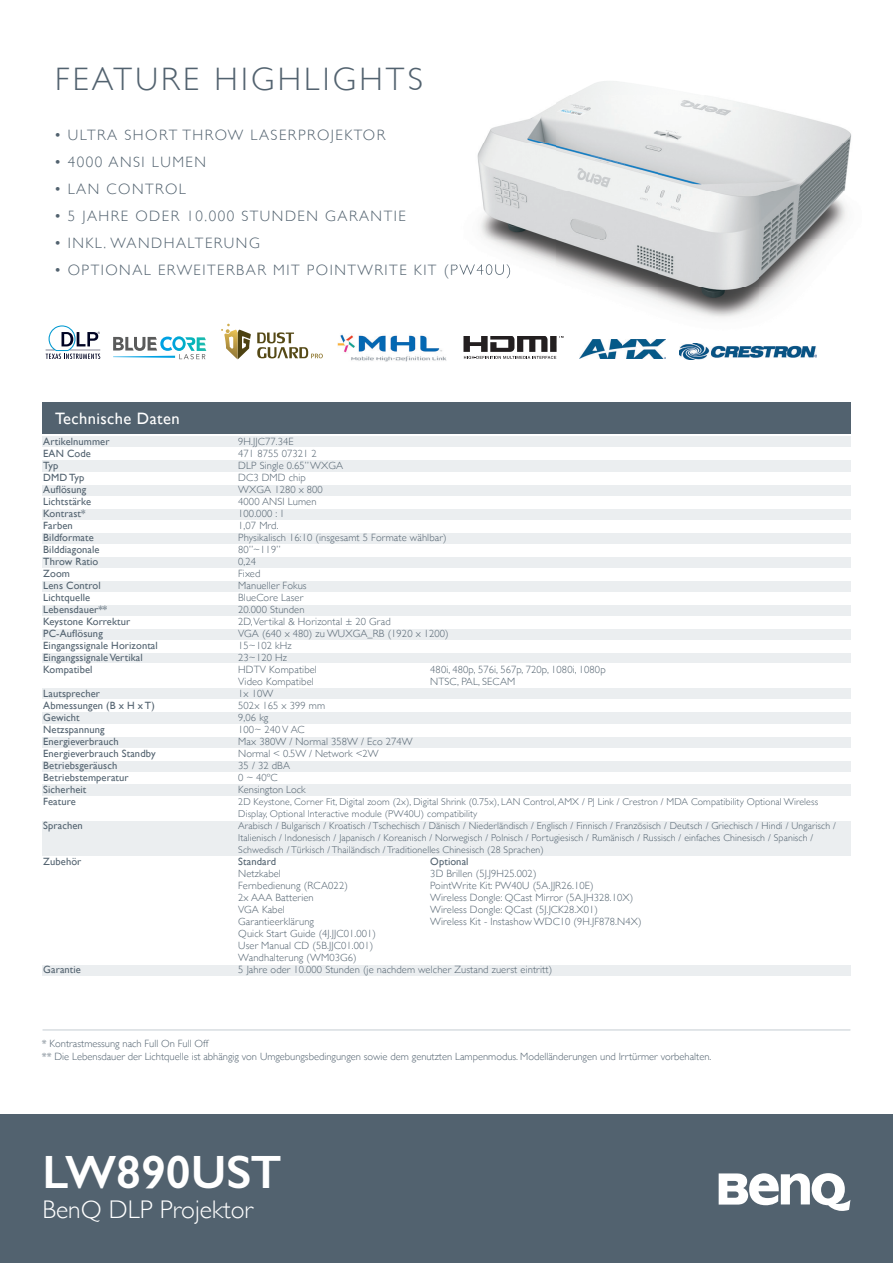
<style>
.page{position:relative;width:893px;height:1263px;background:#fff}
.page>*{position:absolute;margin:0;border:0;box-sizing:border-box;transform-origin:0 0}
.t1{font:600 46.95px "Gill Sans";color:#fff}
.t2{font:300 32.4px "Gill Sans";letter-spacing:.1em;color:#52626f}
.t3{font:300 25.5px "Gill Sans";color:#fff}
.t4{font:16.5px "Gill Sans";letter-spacing:.025em;color:#fff}
.t5{font:300 15px "Gill Sans";letter-spacing:.1em;color:#52626f}
.t6{font:300 10.5px/12px "Gill Sans";letter-spacing:.01em;color:#52626f}
.t7{font:10.5px "Gill Sans";letter-spacing:.01em;color:#52626f}
.t8{font:300 9.9px/12px "Gill Sans";letter-spacing:.01em;color:#52626f}
.s1{font-weight:400}
</style>
<div class="page">
<div style="left:0;top:1115px;width:893px;height:148px;background:#52626f"></div>
<svg style="left:719px;top:1173px;width:131px;height:38px"></svg>
<img style="left:679px;top:344px;width:137px;height:15px">
<img style="left:579px;top:339px;width:86px;height:20px">
<svg style="left:113px;top:336px;width:93px;height:23px"></svg>
<svg style="left:46px;top:325px;width:54px;height:34px"></svg>
<svg style="left:257px;top:332px;width:66px;height:26px"></svg>
<svg style="left:221px;top:324px;width:30px;height:35px"></svg>
<img style="left:337px;top:334px;width:110px;height:28px">
<svg style="left:463px;top:336px;width:100px;height:23px"></svg>
<div style="left:43px;top:402px;width:808px;height:31px;background:#52626f"></div>
<div style="left:43px;top:436px;width:808px;height:540px;background:#ebeef0"></div>
<div style="left:43px;top:472px;width:817px;height:13px;background:#fff"></div>
<div style="left:43px;top:447px;width:817px;height:12px;background:#fff"></div>
<div style="left:43px;top:544px;width:817px;height:13px;background:#fff"></div>
<div style="left:43px;top:616px;width:817px;height:13px;background:#fff"></div>
<div style="left:43px;top:520px;width:817px;height:13px;background:#fff"></div>
<div style="left:43px;top:592px;width:817px;height:13px;background:#fff"></div>
<div style="left:43px;top:664px;width:817px;height:24px;background:#fff"></div>
<div style="left:43px;top:496px;width:817px;height:13px;background:#fff"></div>
<div style="left:43px;top:568px;width:817px;height:13px;background:#fff"></div>
<div style="left:43px;top:640px;width:817px;height:13px;background:#fff"></div>
<hr style="left:43px;top:1029px;width:807px;height:1px;background:#c4ccd2">
<div style="left:41px;top:699px;width:817px;height:13px;background:#fff"></div>
<div style="left:41px;top:796px;width:817px;height:24px;background:#fff"></div>
<div style="left:41px;top:772px;width:817px;height:12px;background:#fff"></div>
<div style="left:41px;top:748px;width:817px;height:12px;background:#fff"></div>
<div style="left:41px;top:856px;width:817px;height:108px;background:#fff"></div>
<div style="left:41px;top:724px;width:817px;height:12px;background:#fff"></div>
<img style="left:477px;top:81px;width:375px;height:237px">
<img style="left:456px;top:264px;width:54px;height:14px">
<h2 class="t2" style="left:55px;top:60px;width:369px">FEATURE HIGHLIGHTS</h2>
<h3 class="t5" style="left:55px;top:126px;width:331px"><span class="s1">•</span> ULTRA SHORT THROW LASERPROJEKTOR</h3>
<h3 class="t5" style="left:55px;top:153px;width:152px"><span class="s1">•</span> 4000 ANSI LUMEN</h3>
<h3 class="t5" style="left:55px;top:180px;width:132px"><span class="s1">•</span> LAN CONTROL</h3>
<h3 class="t5" style="left:55px;top:207px;width:352px"><span class="s1">•</span> 5 JAHRE ODER 10.000 STUNDEN GARANTIE</h3>
<h3 class="t5" style="left:55px;top:234px;width:206px"><span class="s1">•</span> INKL. WANDHALTERUNG</h3>
<h3 class="t5" style="left:55px;top:261px;width:457px"><span class="s1">•</span> OPTIONAL ERWEITERBAR MIT POINTWRITE KIT (PW40U)</h3>
<h3 class="t4" style="left:55px;top:408px;width:126px">Technische Daten</h3>
<p class="t7" style="left:43px;top:436px;width:68px">Artikelnummer</p>
<p class="t6" style="left:238px;top:435px;width:57px">9H.JJC77.34E</p>
<p class="t7" style="left:43px;top:448px;width:49px">EAN Code</p>
<p class="t6" style="left:238px;top:447px;width:80px">471 8755 07321 2</p>
<p class="t7" style="left:43px;top:460px;width:17px">Typ</p>
<p class="t6" style="left:238px;top:459px;width:106px">DLP Single 0.65” WXGA</p>
<p class="t7" style="left:43px;top:472px;width:43px">DMD Typ</p>
<p class="t6" style="left:238px;top:471px;width:69px">DC3 DMD chip</p>
<p class="t7" style="left:43px;top:484px;width:45px">Auflösung</p>
<p class="t6" style="left:238px;top:483px;width:86px">WXGA 1280 x 800</p>
<p class="t7" style="left:43px;top:496px;width:49px">Lichtstärke</p>
<p class="t6" style="left:238px;top:495px;width:80px">4000 ANSI Lumen</p>
<p class="t7" style="left:43px;top:508px;width:44px">Kontrast*</p>
<p class="t6" style="left:238px;top:507px;width:48px">100.000 : 1</p>
<p class="t7" style="left:43px;top:520px;width:31px">Farben</p>
<p class="t6" style="left:238px;top:519px;width:42px">1,07 Mrd.</p>
<p class="t7" style="left:43px;top:532px;width:52px">Bildformate</p>
<p class="t6" style="left:238px;top:531px;width:210px">Physikalisch 16:10 (insgesamt 5 Formate wählbar)</p>
<p class="t7" style="left:43px;top:544px;width:58px">Bilddiagonale</p>
<p class="t6" style="left:238px;top:543px;width:44px">80”~119”</p>
<p class="t7" style="left:43px;top:556px;width:57px">Throw Ratio</p>
<p class="t6" style="left:238px;top:555px;width:19px">0,24</p>
<p class="t7" style="left:43px;top:568px;width:28px">Zoom</p>
<p class="t6" style="left:238px;top:567px;width:24px">Fixed</p>
<p class="t7" style="left:43px;top:580px;width:59px">Lens Control</p>
<p class="t6" style="left:238px;top:579px;width:70px">Manueller Fokus</p>
<p class="t7" style="left:43px;top:592px;width:48px">Lichtquelle</p>
<p class="t6" style="left:238px;top:591px;width:66px">BlueCore Laser</p>
<p class="t7" style="left:43px;top:604px;width:66px">Lebensdauer**</p>
<p class="t6" style="left:238px;top:603px;width:68px">20.000 Stunden</p>
<p class="t7" style="left:43px;top:616px;width:89px">Keystone Korrektur</p>
<p class="t6" style="left:238px;top:615px;width:154px">2D, Vertikal &amp; Horizontal ± 20 Grad</p>
<p class="t7" style="left:43px;top:628px;width:61px">PC-Auflösung</p>
<p class="t6" style="left:238px;top:627px;width:212px">VGA (640 x 480) zu WUXGA_RB (1920 x 1200)</p>
<p class="t7" style="left:43px;top:640px;width:116px">Eingangssignale Horizontal</p>
<p class="t6" style="left:238px;top:639px;width:55px">15~102 kHz</p>
<p class="t7" style="left:43px;top:652px;width:101px">Eingangssignale Vertikal</p>
<p class="t6" style="left:238px;top:651px;width:50px">23~120 Hz</p>
<p class="t7" style="left:43px;top:664px;width:51px">Kompatibel</p>
<p class="t6" style="left:238px;top:663px;width:80px">HDTV Kompatibel</p>
<p class="t6" style="left:430px;top:663px;width:177px">480i, 480p, 576i, 567p, 720p, 1080i, 1080p</p>
<p class="t6" style="left:238px;top:675px;width:77px">Video Kompatibel</p>
<p class="t6" style="left:430px;top:675px;width:87px">NTSC, PAL, SECAM</p>
<p class="t7" style="left:43px;top:688px;width:58px">Lautsprecher</p>
<p class="t6" style="left:238px;top:687px;width:37px">1x 10W</p>
<p class="t7" style="left:43px;top:700px;width:113px">Abmessungen (B x H x T)</p>
<p class="t6" style="left:238px;top:699px;width:88px">502x 165 x 399 mm</p>
<p class="t7" style="left:43px;top:712px;width:38px">Gewicht</p>
<p class="t6" style="left:238px;top:711px;width:32px">9,06 kg</p>
<p class="t7" style="left:43px;top:724px;width:63px">Netzspannung</p>
<p class="t6" style="left:238px;top:723px;width:68px">100~ 240 V AC</p>
<p class="t7" style="left:43px;top:736px;width:77px">Energieverbrauch</p>
<p class="t6" style="left:238px;top:735px;width:176px">Max 380W / Normal 358W / Eco 274W</p>
<p class="t7" style="left:43px;top:748px;width:114px">Energieverbrauch Standby</p>
<p class="t6" style="left:238px;top:747px;width:142px">Normal &lt; 0.5W / Network &lt;2W</p>
<p class="t7" style="left:43px;top:760px;width:76px">Betriebsgeräusch</p>
<p class="t6" style="left:238px;top:759px;width:53px">35 / 32 dBA</p>
<p class="t7" style="left:43px;top:772px;width:87px">Betriebstemperatur</p>
<p class="t6" style="left:238px;top:771px;width:41px">0 ~ 40ºC</p>
<p class="t7" style="left:43px;top:784px;width:45px">Sicherheit</p>
<p class="t6" style="left:238px;top:783px;width:69px">Kensington Lock</p>
<p class="t7" style="left:43px;top:796px;width:34px">Feature</p>
<p class="t8" style="left:238px;top:796px;width:581px">2D Keystone, Corner Fit, Digital zoom (2x), Digital Shrink (0.75x), LAN Control, AMX / PJ Link / Crestron / MDA Compatibility Optional Wireless<br>Display, Optional Interactive module (PW40U) compatibility</p>
<p class="t7" style="left:43px;top:820px;width:41px">Sprachen</p>
<p class="t8" style="left:238px;top:820px;width:599px">Arabisch / Bulgarisch / Kroatisch / Tschechisch / Dänisch / Niederländisch / Englisch / Finnisch / Französisch / Deutsch / Griechisch / Hindi / Ungarisch /<br>Italienisch / Indonesisch / Japanisch / Koreanisch / Norwegisch / Polnisch / Portugiesisch / Rumänisch / Russisch / einfaches Chinesisch / Spanisch /<br>Schwedisch / Türkisch / Thailändisch / Traditionelles Chinesisch (28 Sprachen)</p>
<p class="t7" style="left:43px;top:856px;width:40px">Zubehör</p>
<p class="t7" style="left:238px;top:856px;width:39px">Standard</p>
<p class="t7" style="left:430px;top:856px;width:40px">Optional</p>
<p class="t6" style="left:238px;top:867px;width:44px">Netzkabel</p>
<p class="t6" style="left:430px;top:867px;width:108px">3D Brillen (5J.J9H25.002)</p>
<p class="t6" style="left:238px;top:879px;width:111px">Fernbedienung (RCA022)</p>
<p class="t6" style="left:430px;top:879px;width:165px">PointWrite Kit: PW40U (5A.JJR26.10E)</p>
<p class="t6" style="left:238px;top:891px;width:77px">2x AAA Batterien</p>
<p class="t6" style="left:430px;top:891px;width:204px">Wireless Dongle: QCast Mirror (5A.JH328.10X)</p>
<p class="t6" style="left:238px;top:903px;width:48px">VGA Kabel</p>
<p class="t6" style="left:430px;top:903px;width:169px">Wireless Dongle: QCast (5J.JCK28.X01)</p>
<p class="t6" style="left:238px;top:915px;width:77px">Garantieerklärung</p>
<p class="t6" style="left:430px;top:915px;width:213px">Wireless Kit - Instashow WDC10 (9H.JF878.N4X)</p>
<p class="t6" style="left:238px;top:927px;width:139px">Quick Start Guide (4J.JJC01.001)<br>User Manual CD (5B.JJC01.001)<br>Wandhalterung (WM03G6)</p>
<p class="t7" style="left:43px;top:964px;width:39px">Garantie</p>
<p class="t6" style="left:238px;top:963px;width:316px">5 Jahre oder 10.000 Stunden (je nachdem welcher Zustand zuerst eintritt)</p>
<p class="t6" style="left:42px;top:1037px;width:671px;line-height:12.5px">* Kontrastmessung nach Full On Full Off<br>** Die Lebensdauer der Lichtquelle ist abhängig von Umgebungsbedingungen sowie dem genutzten Lampenmodus. Modelländerungen und Irrtürmer vorbehalten.</p>
<h1 class="t1" style="left:43px;top:1143px;width:241px">LW890UST</h1>
<h3 class="t3" style="left:43px;top:1189px;width:212px">BenQ DLP Projektor</h3>
</div>
